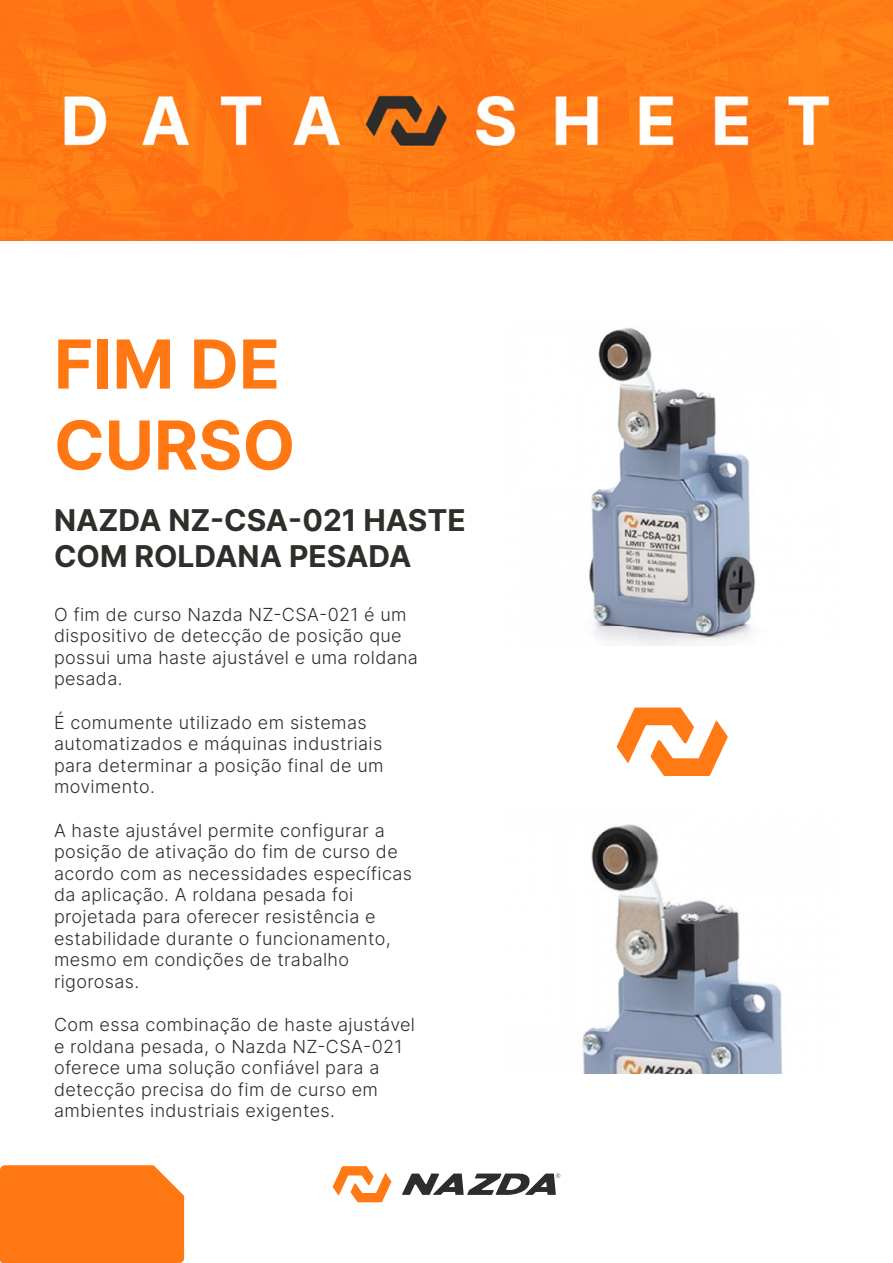
<style>
.page{position:relative;width:893px;height:1263px;background:#fff}
.page>*{position:absolute;margin:0;border:0;box-sizing:border-box;transform-origin:0 0}
.t1{font:700 67.5px/81px "Inter";color:#ff7814}
.t2{font:700 30px/36px "Inter";color:#2e2e2b}
.t3{font:300 18px/21.6px "Inter";letter-spacing:.02em;color:#2e2e2b}
</style>
<div class="page">
<img style="left:0;top:0;width:893px;height:241px">
<svg style="left:333px;top:1166px;width:58px;height:36px"></svg>
<svg style="left:402px;top:1173px;width:158px;height:22px"></svg>
<div style="left:0;top:1165px;width:184px;height:98px;background:#ff7814"></div>
<img style="left:589px;top:328px;width:167px;height:317px">
<img style="left:577px;top:824px;width:205px;height:250px">
<svg style="left:617px;top:707px;width:111px;height:69px"></svg>
<h1 class="t1" style="left:54px;top:322px;width:243px">FIM DE<br>CURSO</h1>
<h2 class="t2" style="left:54px;top:501px;width:413px">NAZDA NZ-CSA-021 HASTE<br>COM ROLDANA PESADA</h2>
<p class="t3" style="left:54px;top:603px;width:365px">O fim de curso Nazda NZ-CSA-021 é um dispositivo de detecção de posição que possui uma haste ajustável e uma roldana pesada.</p>
<p class="t3" style="left:54px;top:711px;width:331px">É comumente utilizado em sistemas automatizados e máquinas industriais para determinar a posição final de um movimento.</p>
<p class="t3" style="left:54px;top:819px;width:359px">A haste ajustável permite configurar a posição de ativação do fim de curso de acordo com as necessidades específicas da aplicação. A roldana pesada foi projetada para oferecer resistência e estabilidade durante o funcionamento, mesmo em condições de trabalho rigorosas.</p>
<p class="t3" style="left:54px;top:1013px;width:363px">Com essa combinação de haste ajustável e roldana pesada, o Nazda NZ-CSA-021 oferece uma solução confiável para a detecção precisa do fim de curso em ambientes industriais exigentes.</p>
</div>
